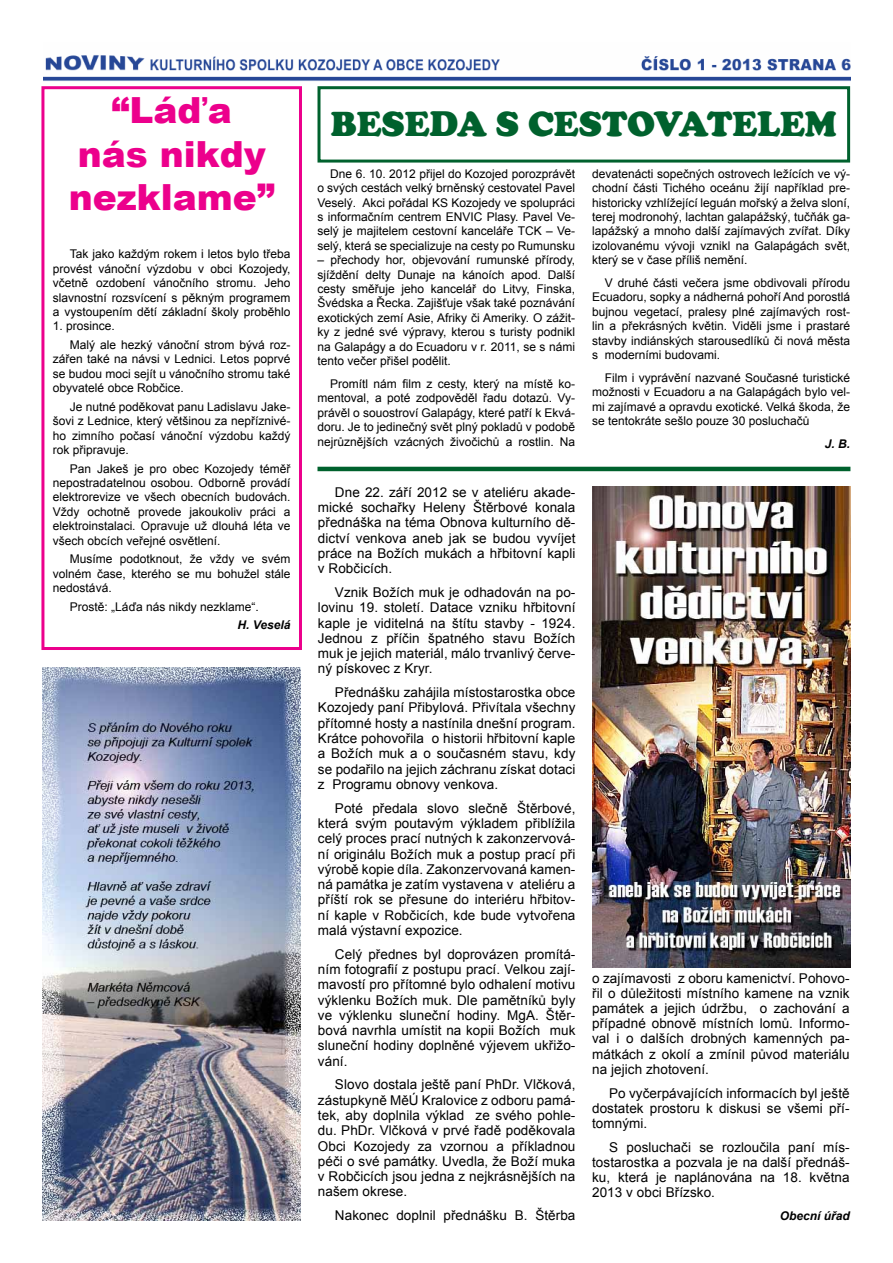
<style>
.page{position:relative;width:893px;height:1263px;background:#fff}
.page>*{position:absolute;margin:0;border:0;box-sizing:border-box;transform-origin:0 0}
.t1{font:900 36px/43.2px "Arial";color:#ec008c;text-align:center}
.t2{font:900 36px "Cooper";color:#00612d}
.t3{font:13.5px/15.3px "Arial";letter-spacing:.005em;color:#000;text-align:justify}
.t4{font:12px/14.4px "Arial";color:#000;text-align:justify}
.t5{font:italic 700 12px "Arial";color:#000}
</style>
<div class="page">
<img style="left:43px;top:55px;width:807px;height:26px">
<div style="left:41px;top:86px;width:261px;height:564px;border:3px solid #ec008c"></div>
<div style="left:317px;top:86px;width:533px;height:77px;border:3px solid #00612d"></div>
<img style="left:592px;top:487px;width:258px;height:480px">
<hr style="left:317px;top:467px;width:533px;height:4px;background:#00612d">
<img style="left:43px;top:668px;width:257px;height:552px">
<h1 class="t1" style="left:69px;top:88px;width:208px">“Láďa<br>nás nikdy nezklame”</h1>
<p class="t4" style="left:53px;top:247px;width:239px;text-indent:17px">Tak jako každým rokem i letos bylo třeba provést vánoční výzdobu v obci Kozojedy, včetně ozdobení vánočního stromu. Jeho slavnostní rozsvícení s pěkným programem a vystoupením dětí základní školy proběhlo</p>
<p class="t4" style="left:70px;top:317px;width:222px;line-height:18.6px;text-indent:-17px">1. prosince.<br>Malý ale hezký vánoční strom bývá roz-</p>
<p class="t4" style="left:53px;top:352px;width:239px">zářen také na návsi v Lednici. Letos poprvé se budou moci sejít u vánočního stromu také obyvatelé obce Robčice.</p>
<p class="t4" style="left:53px;top:399px;width:239px;text-indent:17px">Je nutné poděkovat panu Ladislavu Jake&shy;šovi z Lednice, který většinou za nepříznivé&shy;ho zimního počasí vánoční výzdobu každý rok připravuje.</p>
<p class="t4" style="left:53px;top:461px;width:239px;text-indent:17px">Pan Jakeš je pro obec Kozojedy téměř nepostradatelnou osobou. Odborně provádí elektrorevize ve všech obecních budovách.<br>Vždy ochotně provede jakoukoliv práci a elektroinstalaci. Opravuje už dlouhá léta ve všech obcích veřejné osvětlení.</p>
<p class="t4" style="left:53px;top:552px;width:239px;text-indent:17px">Musíme podotknout, že vždy ve svém volném čase, kterého se mu bohužel stále nedostává.</p>
<p class="t4" style="left:70px;top:599px;width:190px">Prostě: „Láďa nás nikdy nezklame“.</p>
<p class="t5" style="left:238px;top:617px;width:54px">H. Veselá</p>
<h1 class="t2" style="left:331px;top:103px;width:507px">BESEDA S CESTOVATELEM</h1>
<p class="t4" style="left:317px;top:166px;width:259px;text-indent:13px">Dne 6. 10. 2012 přijel do Kozojed porozprávět o svých cestách velký brněnský cestovatel Pavel Veselý. Akci pořádal KS Kozojedy ve spolupráci s informačním centrem ENVIC Plasy. Pavel Ve&shy;selý je majitelem cestovní kanceláře TCK – Ve&shy;selý, která se specializuje na cesty po Rumunsku</p>
<p class="t4" style="left:317px;top:253px;width:259px">– přechody hor, objevování rumunské přírody, sjíždění delty Dunaje na kánoích apod. Další cesty směřuje jeho kancelář do Litvy, Finska, Švédska a Řecka. Zajišťuje však také poznávání exotických zemí Asie, Afriky či Ameriky. O zážit&shy;ky z jedné své výpravy, kterou s turisty podnikl na Galapágy a do Ecuadoru v r. 2011, se s námi tento večer přišel podělit.</p>
<p class="t4" style="left:317px;top:377px;width:259px;text-indent:13px">Promítl nám film z cesty, který na místě ko&shy;mentoval, a poté zodpověděl řadu dotazů. Vy&shy;právěl o souostroví Galapágy, které patří k Ekvá&shy;doru. Je to jedinečný svět plný pokladů v podobě nejrůznějších vzácných živočichů a rostlin. Na</p>
<p class="t3" style="left:318px;top:484px;width:259px;text-indent:17px">Dne 22. září 2012 se v ateliéru akade&shy;mické sochařky Heleny Štěrbové konala přednáška na téma Obnova kulturního dě&shy;dictví venkova aneb jak se budou vyvíjet práce na Božích mukách a hřbitovní kapli v Robčicích.</p>
<p class="t3" style="left:318px;top:585px;width:259px;text-indent:17px">Vznik Božích muk je odhadován na po&shy;lovinu 19. století. Datace vzniku hřbitovní kaple je viditelná na štítu stavby - 1924.<br>Jednou z příčin špatného stavu Božích muk je jejich materiál, málo trvanlivý červe&shy;ný pískovec z Kryr.</p>
<p class="t3" style="left:318px;top:685px;width:259px;text-indent:17px">Přednášku zahájila místostarostka obce Kozojedy paní Přibylová. Přivítala všechny přítomné hosty a nastínila dnešní program.<br>Krátce pohovořila o historii hřbitovní kaple a Božích muk a o současném stavu, kdy se podařilo na jejich záchranu získat dotaci z Programu obnovy venkova.</p>
<p class="t3" style="left:318px;top:800px;width:259px;text-indent:17px">Poté předala slovo slečně Štěrbové, která svým poutavým výkladem přiblížila celý proces prací nutných k zakonzervová&shy;ní originálu Božích muk a postup prací při výrobě kopie díla. Zakonzervovaná kamen&shy;ná památka je zatím vystavena v ateliéru a příští rok se přesune do interiéru hřbitov&shy;ní kaple v Robčicích, kde bude vytvořena malá výstavní expozice.</p>
<p class="t3" style="left:318px;top:946px;width:259px;text-indent:17px">Celý přednes byl doprovázen promítá&shy;ním fotografií z postupu prací. Velkou zají&shy;mavostí pro přítomné bylo odhalení motivu výklenku Božích muk. Dle pamětníků byly ve výklenku sluneční hodiny. MgA. Štěr&shy;bová navrhla umístit na kopii Božích muk sluneční hodiny doplněné výjevem ukřižo&shy;vání.</p>
<p class="t3" style="left:318px;top:1077px;width:259px;text-indent:17px">Slovo dostala ještě paní PhDr. Vlčková, zástupkyně MěÚ Kralovice z odboru pamá&shy;tek, aby doplnila výklad ze svého pohle&shy;du. PhDr. Vlčková v prvé řadě poděkovala Obci Kozojedy za vzornou a příkladnou péči o své památky. Uvedla, že Boží muka v Robčicích jsou jedna z nejkrásnějších na našem okrese.</p>
<p class="t3" style="left:335px;top:1208px;width:242px">Nakonec doplnil přednášku B. Štěrba</p>
<p class="t4" style="left:592px;top:166px;width:259px">devatenácti sopečných ostrovech ležících ve vý&shy;chodní části Tichého oceánu žijí například pre&shy;historicky vzhlížející leguán mořský a želva sloní, terej modronohý, lachtan galapážský, tučňák ga&shy;lapážský a mnoho další zajímavých zvířat. Díky izolovanému vývoji vznikl na Galapágách svět, který se v čase příliš nemění.</p>
<p class="t4" style="left:592px;top:276px;width:259px;text-indent:13px">V druhé části večera jsme obdivovali přírodu Ecuadoru, sopky a nádherná pohoří And porostlá bujnou vegetací, pralesy plné zajímavých rost&shy;lin a překrásných květin. Viděli jsme i prastaré stavby indiánských starousedlíků či nová města s moderními budovami.</p>
<p class="t4" style="left:592px;top:371px;width:259px;text-indent:13px">Film i vyprávění nazvané Současné turistické možnosti v Ecuadoru a na Galapágách bylo vel&shy;mi zajímavé a opravdu exotické. Velká škoda, že se tentokráte sešlo pouze 30 posluchačů</p>
<p class="t5" style="left:825px;top:436px;width:27px">J. B.</p>
<p class="t3" style="left:592px;top:970px;width:259px">o zajímavosti z oboru kamenictví. Pohovo&shy;řil o důležitosti místního kamene na vznik památek a jejich údržbu, o zachování a případné obnově místních lomů. Informo&shy;val i o dalších drobných kamenných pa&shy;mátkách z okolí a zmínil původ materiálu na jejich zhotovení.</p>
<p class="t3" style="left:592px;top:1085px;width:259px;text-indent:17px">Po vyčerpávajících informacích byl ještě dostatek prostoru k diskusi se všemi pří&shy;tomnými.</p>
<p class="t3" style="left:592px;top:1139px;width:259px;text-indent:17px">S posluchači se rozloučila paní mís&shy;tostarostka a pozvala je na další přednáš&shy;ku, která je naplánována na 18. května 2013 v obci Břízsko.</p>
<p class="t5" style="left:780px;top:1208px;width:72px">Obecní úřad</p>
</div>
